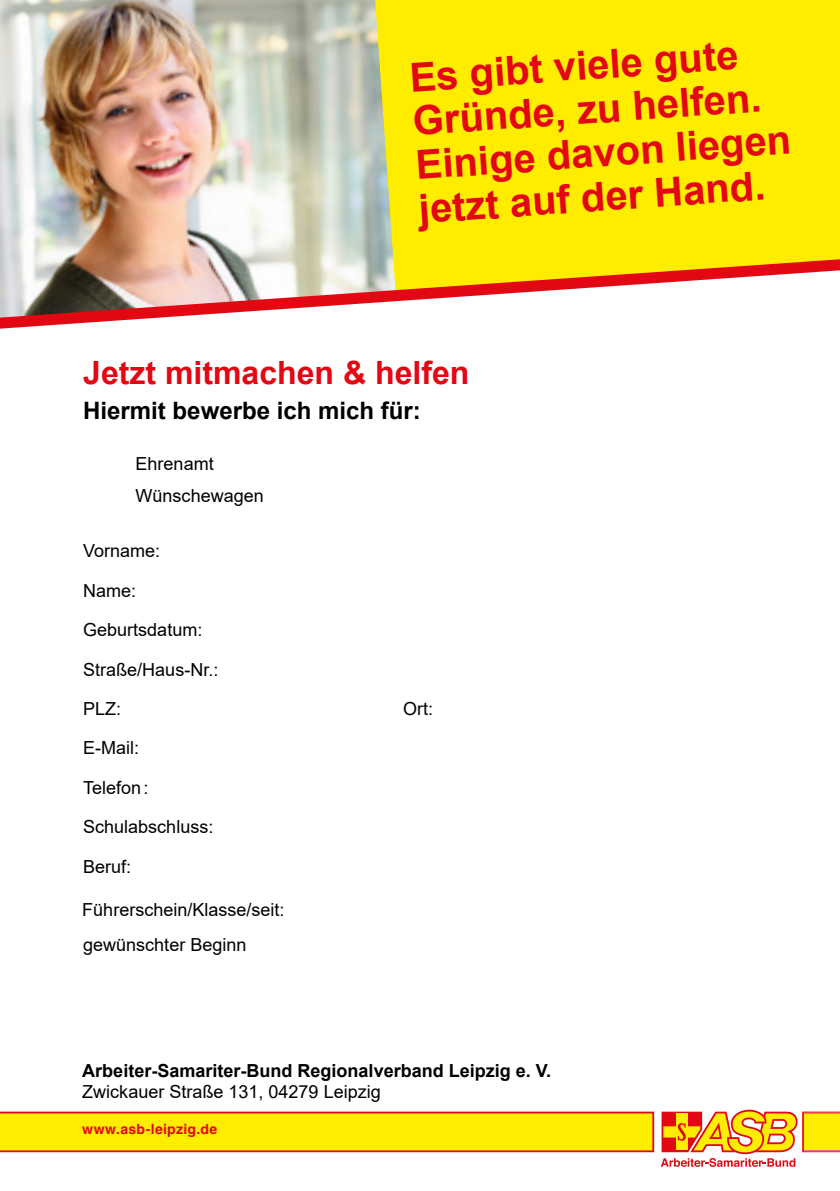
<style>
.page{position:relative;width:840px;height:1191px;background:#fff}
.page>*{position:absolute;margin:0;border:0;box-sizing:border-box;transform-origin:0 0}
.t1{font:700 40px/44px "Arial";color:#e30613}
.t2{font:700 32px "Arial";color:#e30613}
.t3{font:700 24px "Arial";color:#000}
.t4{font:18px/39.4px "Arial";color:#000}
.t5{font:700 18px "Arial";color:#000}
.t6{font:700 14px "Helvetica LT Std";letter-spacing:.02em;color:#e30613}
</style>
<div class="page">
<img style="left:0;top:0;width:839px;height:329px">
<svg style="left:661px;top:1109px;width:178px;height:57px"></svg>
<svg style="left:0;top:1111px;width:653px;height:41px;background:#fcd905"></svg>
<h1 class="t1" style="left:408px;top:56px;width:377px;rotate:-4deg">Es gibt viele gute<br>Gründe, zu helfen.<br>Einige davon liegen jetzt auf der Hand.</h1>
<h2 class="t2" style="left:83px;top:350px;width:387px">Jetzt mitmachen &amp; helfen</h2>
<h3 class="t3" style="left:83px;top:393px;width:339px">Hiermit bewerbe ich mich für:</h3>
<p class="t4" style="left:135px;top:448px;width:130px;line-height:31.6px">Ehrenamt<br>Wünschewagen</p>
<p class="t4" style="left:83px;top:531px;width:79px">Vorname:<br>Name:</p>
<p class="t4" style="left:83px;top:610px;width:137px">Geburtsdatum:<br>Straße/Haus-Nr.:<br>PLZ:</p>
<p class="t4" style="left:83px;top:728px;width:67px">E-Mail:<br>Telefon:</p>
<p class="t4" style="left:83px;top:807px;width:132px">Schulabschluss:<br>Beruf:</p>
<p class="t4" style="left:82px;top:889px;width:204px">Führerschein/Klasse/seit:</p>
<p class="t4" style="left:83px;top:924px;width:165px">gewünschter Beginn</p>
<p class="t4" style="left:403px;top:689px;width:32px">Ort:</p>
<p class="t5" style="left:82px;top:1057px;width:470px">Arbeiter-Samariter-Bund Regionalverband Leipzig e. V.</p>
<p class="t4" style="left:82px;top:1072px;width:300px">Zwickauer Straße 131, 04279 Leipzig</p>
<p class="t6" style="left:82px;top:1120px;width:136px">www.asb-leipzig.de</p>
</div>
